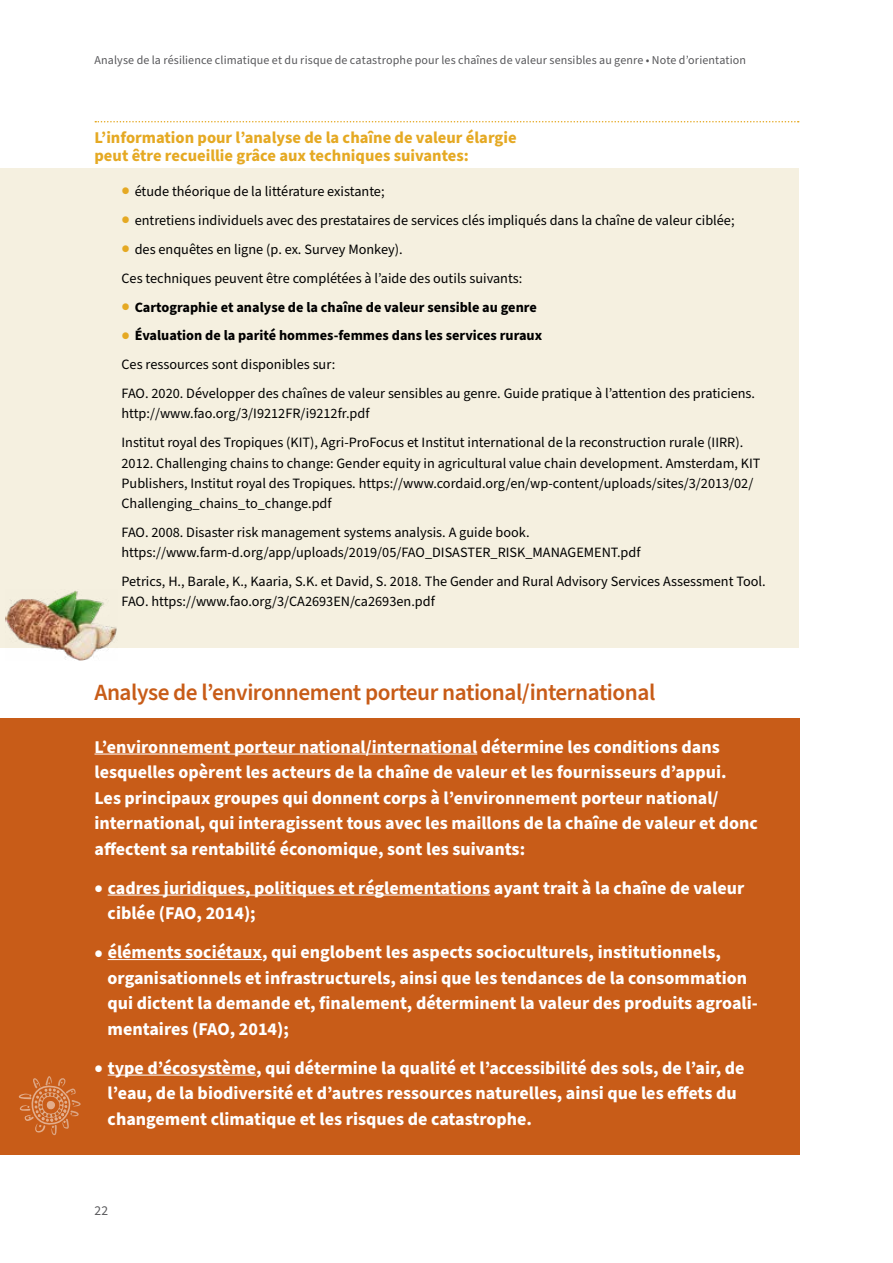
<style>
.page{position:relative;width:893px;height:1263px;background:#fff}
.page>*{position:absolute;margin:0;border:0;box-sizing:border-box;transform-origin:0 0}
.t1{font:600 23.25px "Source Sans Pro";letter-spacing:-.02em;color:#c85c18}
.t2{font:700 18px/25.5px "Source Sans Pro";color:#fff}
.t3{font:700 16.5px/18px "Source Sans Pro";color:#e5a923}
.t4{font:14.25px/29px "Source Sans Pro";color:#000}
.t5{font:700 14.25px "Source Sans Pro";color:#000}
.t6{font:13.5px "Source Sans Pro";color:#58585b}
.t7{font:12px "Source Sans Pro";letter-spacing:.01em;color:#58585b}
.s1{font-weight:700;font-size:24px;color:#e5a923}
.s2{font-size:24px;color:#e5a923}
.s3{font-weight:700}
.s4{font-size:24px}
</style>
<div class="page">
<div style="left:0;top:169px;width:798px;height:479px;background:#f5f0e0"></div>
<div style="left:0;top:718px;width:800px;height:437px;background:#c85c18"></div>
<svg style="left:95px;top:121px;width:704px;height:1px"></svg>
<hr style="left:94px;top:754px;width:383px;height:1px;background:#fff">
<hr style="left:108px;top:895px;width:382px;height:1px;background:#fff">
<hr style="left:108px;top:959px;width:154px;height:1px;background:#fff">
<hr style="left:108px;top:1075px;width:148px;height:1px;background:#fff">
<svg style="left:18px;top:1076px;width:63px;height:60px"></svg>
<img style="left:6px;top:590px;width:111px;height:71px">
<p class="t7" style="left:94px;top:52px;width:653px">Analyse de la résilience climatique et du risque de catastrophe pour les chaînes de valeur sensibles au genre • Note d’orientation</p>
<p class="t3" style="left:94px;top:129px;width:424px">L’information pour l’analyse de la chaîne de valeur élargie peut être recueillie grâce aux techniques suivantes:</p>
<p class="t4" style="left:122px;top:177px;width:265px"><span class="s1">•</span> étude théorique de la littérature existante;</p>
<p class="t4" style="left:122px;top:206px;width:615px"><span class="s1">•</span> entretiens individuels avec des prestataires de services clés impliqués dans la chaîne de valeur ciblée;</p>
<p class="t4" style="left:121px;top:235px;width:402px"><span class="s1">•</span> des enquêtes en ligne (p. ex. Survey Monkey).<br>Ces techniques peuvent être complétées à l’aide des outils suivants:</p>
<p class="t5" style="left:122px;top:297px;width:417px"><span class="s2">•</span> Cartographie et analyse de la chaîne de valeur sensible au genre</p>
<p class="t4" style="left:121px;top:322px;width:635px"><span class="s1">•</span> <span class="s3">Évaluation de la parité hommes-femmes dans les services ruraux<br></span>Ces ressources sont disponibles sur:<br>FAO. 2020. Développer des chaînes de valeur sensibles au genre. Guide pratique à l’attention des praticiens.</p>
<p class="t4" style="left:121px;top:400px;width:623px">http://www.fao.org/3/I9212FR/i9212fr.pdf<br>Institut royal des Tropiques (KIT), Agri-ProFocus et Institut international de la reconstruction rurale (IIRR).</p>
<p class="t4" style="left:121px;top:453px;width:640px;line-height:20.2px">2012. Challenging chains to change: Gender equity in agricultural value chain development. Amsterdam, KIT<br>Publishers, Institut royal des Tropiques. https://www.cordaid.org/en/wp-content/uploads/sites/3/2013/02/<br>Challenging_chains_to_change.pdf</p>
<p class="t4" style="left:121px;top:523px;width:521px;line-height:20.2px">FAO. 2008. Disaster risk management systems analysis. A guide book. https://www.farm-d.org/app/uploads/2019/05/FAO_DISASTER_RISK_MANAGEMENT.pdf</p>
<p class="t4" style="left:121px;top:572px;width:646px;line-height:20.2px">Petrics, H., Barale, K., Kaaria, S.K. et David, S. 2018. The Gender and Rural Advisory Services Assessment Tool.<br>FAO. https://www.fao.org/3/CA2693EN/ca2693en.pdf</p>
<h1 class="t1" style="left:94px;top:677px;width:562px">Analyse de l’environnement porteur national/international</h1>
<p class="t2" style="left:94px;top:734px;width:665px">L’environnement porteur national/international détermine les conditions dans lesquelles opèrent les acteurs de la chaîne de valeur et les fournisseurs d’appui.<br>Les principaux groupes qui donnent corps à l’environnement porteur national/ international, qui interagissent tous avec les maillons de la chaîne de valeur et donc affectent sa rentabilité économique, sont les suivants:</p>
<p class="t2" style="left:108px;top:875px;width:638px;text-indent:-13px"><span class="s4">•</span> cadres juridiques, politiques et réglementations ayant trait à la chaîne de valeur ciblée (FAO, 2014);</p>
<p class="t2" style="left:108px;top:940px;width:652px;text-indent:-13px"><span class="s4">•</span> éléments sociétaux, qui englobent les aspects socioculturels, institutionnels, organisationnels et infrastructurels, ainsi que les tendances de la consommation qui dictent la demande et, finalement, déterminent la valeur des produits agroali&shy;mentaires (FAO, 2014);</p>
<p class="t2" style="left:108px;top:1055px;width:638px;text-indent:-13px"><span class="s4">•</span> type d’écosystème, qui détermine la qualité et l’accessibilité des sols, de l’air, de l’eau, de la biodiversité et d’autres ressources naturelles, ainsi que les effets du changement climatique et les risques de catastrophe.</p>
<p class="t6" style="left:94px;top:1202px;width:15px">22</p>
</div>
